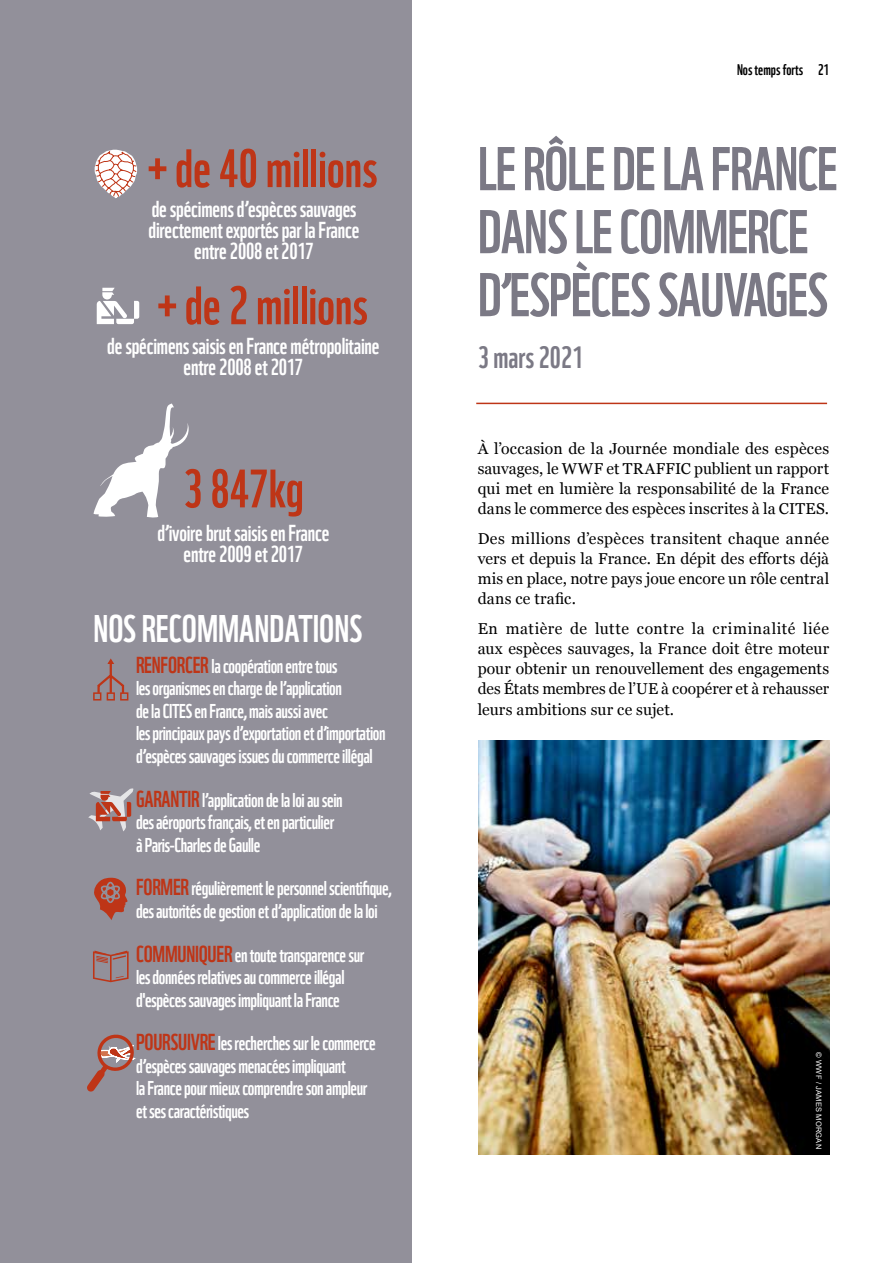
<style>
.page{position:relative;width:893px;height:1263px;background:#fff}
.page>*{position:absolute;margin:0;border:0;box-sizing:border-box;transform-origin:0 0}
.t1{font:60px/63px "WWF";letter-spacing:-.02em;color:#7b7985}
.t2{font:52.5px "WWF";color:#be3517}
.t3{font:37.5px "WWF";color:#fff}
.t4{font:30px "WWF";color:#7b7985}
.t5{font:22.5px/21px "WWF";letter-spacing:-.01em;color:#fff;text-align:center}
.t6{font:19.5px/22.5px "WWF";letter-spacing:-.02em;color:#fff}
.t7{font:15.75px/20.2px "Georgia";letter-spacing:.005em;color:#000;text-align:justify}
.t8{font:15px "WWF";color:#000}
.t9{font:7.5px "Arial";letter-spacing:.04em;color:#fff}
.s1{font-size:22.5px;color:#be3517}
</style>
<div class="page">
<div style="left:0;top:0;width:411px;height:1263px;background:#92909a"></div>
<img style="left:478px;top:741px;width:351px;height:413px">
<hr style="left:476px;top:403px;width:351px;height:1px;background:#be3517">
<svg style="left:94px;top:404px;width:95px;height:114px"></svg>
<svg style="left:94px;top:149px;width:43px;height:50px"></svg>
<svg style="left:93px;top:950px;width:36px;height:32px"></svg>
<svg style="left:88px;top:788px;width:45px;height:43px"></svg>
<svg style="left:94px;top:878px;width:34px;height:42px"></svg>
<svg style="left:87px;top:1034px;width:48px;height:58px"></svg>
<div style="left:93px;top:692px;width:8px;height:8px;border:2px solid #be3517"></div>
<div style="left:107px;top:692px;width:8px;height:8px;border:2px solid #be3517"></div>
<div style="left:120px;top:692px;width:8px;height:8px;border:2px solid #be3517"></div>
<svg style="left:95px;top:658px;width:31px;height:37px"></svg>
<svg style="left:97px;top:288px;width:42px;height:36px"></svg>
<h2 class="t2" style="left:148px;top:127px;width:231px">+ de 40 millions</h2>
<p class="t5" style="left:149px;top:196px;width:213px">de spécimens d’espèces sauvages directement exportés par la France entre 2008 et 2017</p>
<h2 class="t2" style="left:158px;top:264px;width:212px">+ de 2 millions</h2>
<p class="t5" style="left:107px;top:333px;width:274px">de spécimens saisis en France métropolitaine entre 2008 et 2017</p>
<h2 class="t2" style="left:183px;top:447px;width:122px">3 847kg</h2>
<p class="t5" style="left:157px;top:520px;width:174px">d’ivoire brut saisis en France entre 2009 et 2017</p>
<h3 class="t3" style="left:94px;top:599px;width:270px">NOS RECOMMANDATIONS</h3>
<p class="t6" style="left:136px;top:653px;width:251px"><span class="s1">RENFORCER</span> la coopération entre tous<br>les organismes en charge de l’application<br>de la CITES en France, mais aussi avec<br>les principaux pays d’exportation et d’importation d’espèces sauvages issues du commerce illégal</p>
<p class="t6" style="left:136px;top:786px;width:208px"><span class="s1">GARANTIR</span> l’application de la loi au sein des aéroports français, et en particulier à Paris‑Charles de Gaulle</p>
<p class="t6" style="left:136px;top:875px;width:257px"><span class="s1">FORMER</span> régulièrement le personnel scientifique, des autorités de gestion et d’application de la loi</p>
<p class="t6" style="left:136px;top:941px;width:230px"><span class="s1">COMMUNIQUER</span> en toute transparence sur les données relatives au commerce illégal d'espèces sauvages impliquant la France</p>
<p class="t6" style="left:136px;top:1030px;width:241px"><span class="s1">POURSUIVRE</span> les recherches sur le commerce d’espèces sauvages menacées impliquant<br>la France pour mieux comprendre son ampleur et ses caractéristiques</p>
<p class="t8" style="left:737px;top:57px;width:94px">Nos temps forts 21</p>
<h1 class="t1" style="left:478px;top:131px;width:361px">LE RÔLE DE LA FRANCE<br>DANS LE COMMERCE<br>D’ESPÈCES SAUVAGES</h1>
<h3 class="t4" style="left:478px;top:333px;width:107px">3 mars 2021</h3>
<p class="t7" style="left:478px;top:437px;width:353px">À l’occasion de la Journée mondiale des espèces sauvages, le WWF et TRAFFIC publient un rapport qui met en lumière la responsabilité de la France dans le commerce des espèces inscrites à la CITES.</p>
<p class="t7" style="left:478px;top:527px;width:353px">Des millions d’espèces transitent chaque année vers et depuis la France. En dépit des efforts déjà mis en place, notre pays joue encore un rôle central dans ce trafic.</p>
<p class="t7" style="left:478px;top:617px;width:353px">En matière de lutte contre la criminalité liée aux espèces sauvages, la France doit être moteur pour obtenir un renouvellement des engagements des États membres de l’UE à coopérer et à rehausser leurs ambitions sur ce sujet.</p>
<p class="t9" style="left:824px;top:1052px;width:99px;rotate:90deg">© WWF / JAMES MORGAN</p>
</div>
